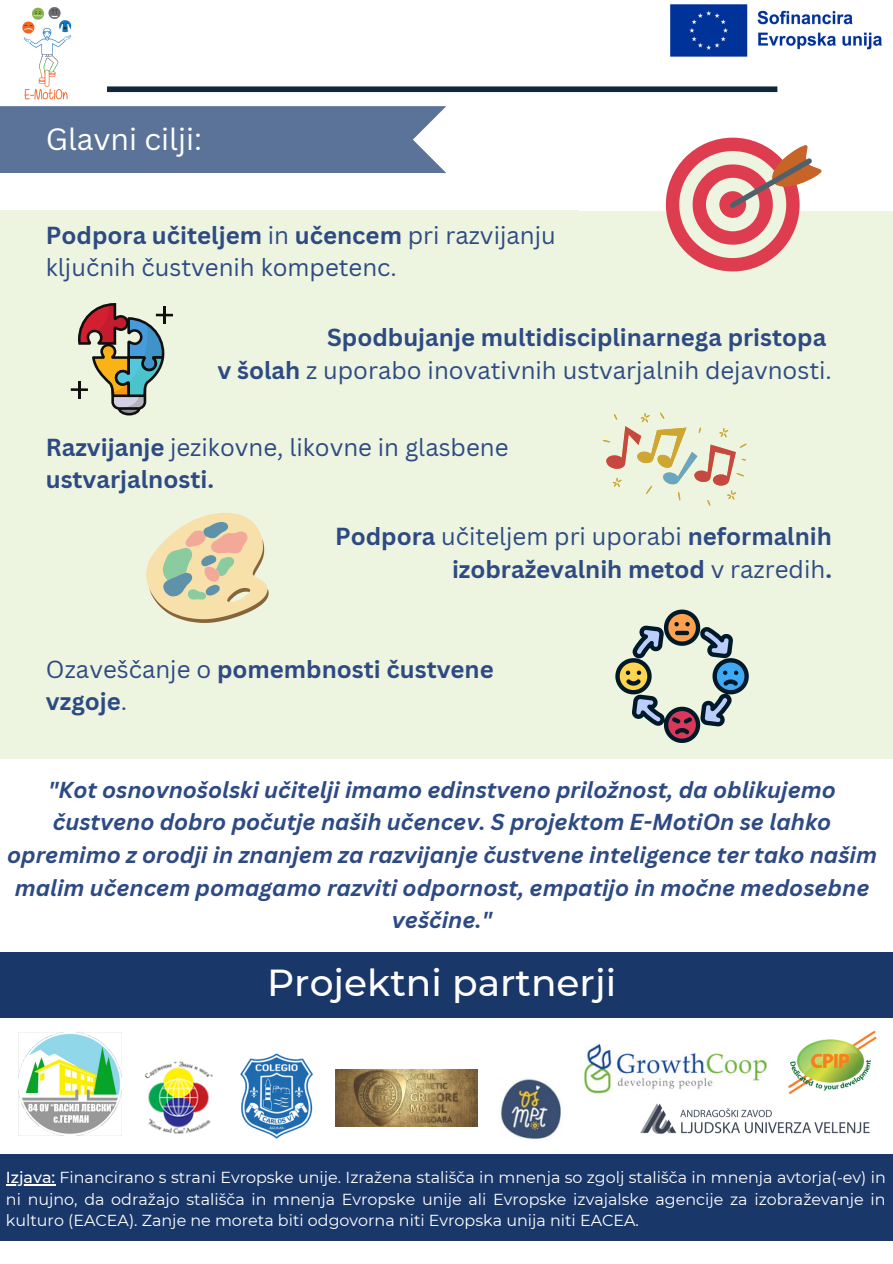
<style>
.page{position:relative;width:893px;height:1264px;background:#fff}
.page>*{position:absolute;margin:0;border:0;box-sizing:border-box;transform-origin:0 0}
.t1{font:500 37.5px "Montserrat";color:#fff}
.t2{font:30px "Canva Sans";color:#fff}
.t3{font:24px/32.5px "Canva Sans";color:#2e4a83}
.t4{font:700 24px/32.5px "Canva Sans";color:#2e4a83;text-align:right}
.t5{font:italic 700 22.5px/32.5px "Canva Sans";color:#2e4a83;text-align:center}
.t6{font:15.9px/21.3px "Montserrat";color:#fff;text-align:justify}
.s1{font-weight:700}
.s2{font-weight:400}
.s3{font-weight:500}
</style>
<div class="page">
<div style="left:0;top:1153px;width:892px;height:87px;background:#1a376a"></div>
<div style="left:107px;top:86px;width:670px;height:6px;background:#11283c"></div>
<img style="left:640px;top:1103px;width:230px;height:31px">
<img style="left:584px;top:1043px;width:183px;height:51px">
<img style="left:788px;top:1030px;width:89px;height:64px">
<div style="left:0;top:951px;width:892px;height:66px;background:#1a376a"></div>
<img style="left:500px;top:1079px;width:61px;height:61px">
<img style="left:144px;top:1061px;width:69px;height:73px">
<img style="left:240px;top:1053px;width:74px;height:86px">
<img style="left:19px;top:1032px;width:102px;height:102px">
<img style="left:335px;top:1069px;width:142px;height:57px">
<div style="left:0;top:106px;width:446px;height:67px;background:#5b7398"></div>
<img style="left:22px;top:7px;width:50px;height:93px">
<div style="left:0;top:211px;width:892px;height:547px;background:#edf4e0"></div>
<svg style="left:665px;top:138px;width:157px;height:133px"></svg>
<div style="left:0;top:210px;width:577px;height:82px;background:#edf4e0"></div>
<svg style="left:78px;top:303px;width:95px;height:112px"></svg>
<hr style="left:78px;top:381px;width:3px;height:17px;background:#100f0d">
<hr style="left:71px;top:388px;width:17px;height:3px;background:#100f0d">
<svg style="left:602px;top:412px;width:144px;height:94px"></svg>
<svg style="left:146px;top:513px;width:122px;height:110px"></svg>
<svg style="left:615px;top:609px;width:133px;height:134px"></svg>
<hr style="left:6px;top:1184px;width:49px;height:1px;background:#fff">
<img style="left:670px;top:4px;width:212px;height:53px">
<p class="t2" style="left:46px;top:118px;width:158px">Glavni cilji:</p>
<p class="t3" style="left:46px;top:218px;width:511px"><span class="s1">Podpora učiteljem</span> in <span class="s1">učencem</span> pri razvijanju ključnih čustvenih kompetenc.</p>
<p class="t4" style="left:327px;top:320px;width:500px">Spodbujanje multidisciplinarnega pristopa</p>
<p class="t3" style="left:217px;top:353px;width:616px"><span class="s1">v šolah</span> z uporabo inovativnih ustvarjalnih dejavnosti.</p>
<p class="t3" style="left:46px;top:430px;width:464px"><span class="s1">Razvijanje</span> jezikovne, likovne in glasbene <span class="s1">ustvarjalnosti.</span></p>
<p class="t4" style="left:335px;top:519px;width:498px">Podpora <span class="s2">učiteljem pri uporabi</span> neformalnih izobraževalnih metod <span class="s2">v razredih</span>.</p>
<p class="t4" style="left:46px;top:652px;width:449px;text-align:left"><span class="s2">Ozaveščanje o</span> pomembnosti čustvene vzgoje<span class="s2">.</span></p>
<p class="t5" style="left:7px;top:772px;width:871px">"Kot osnovnošolski učitelji imamo edinstveno priložnost, da oblikujemo čustveno dobro počutje naših učencev. S projektom E-MotiOn se lahko opremimo z orodji in znanjem za razvijanje čustvene inteligence ter tako našim malim učencem pomagamo razviti odpornost, empatijo in močne medosebne veščine."</p>
<p class="t1" style="left:267px;top:960px;width:350px">Projektni partnerji</p>
<p class="t6" style="left:6px;top:1166px;width:881px"><span class="s3">Izjava:</span> Financirano s strani Evropske unije. Izražena stališča in mnenja so zgolj stališča in mnenja avtorja(-ev) in ni nujno, da odražajo stališča in mnenja Evropske unije ali Evropske izvajalske agencije za izobraževanje in kulturo (EACEA). Zanje ne moreta biti odgovorna niti Evropska unija niti EACEA.</p>
</div>
